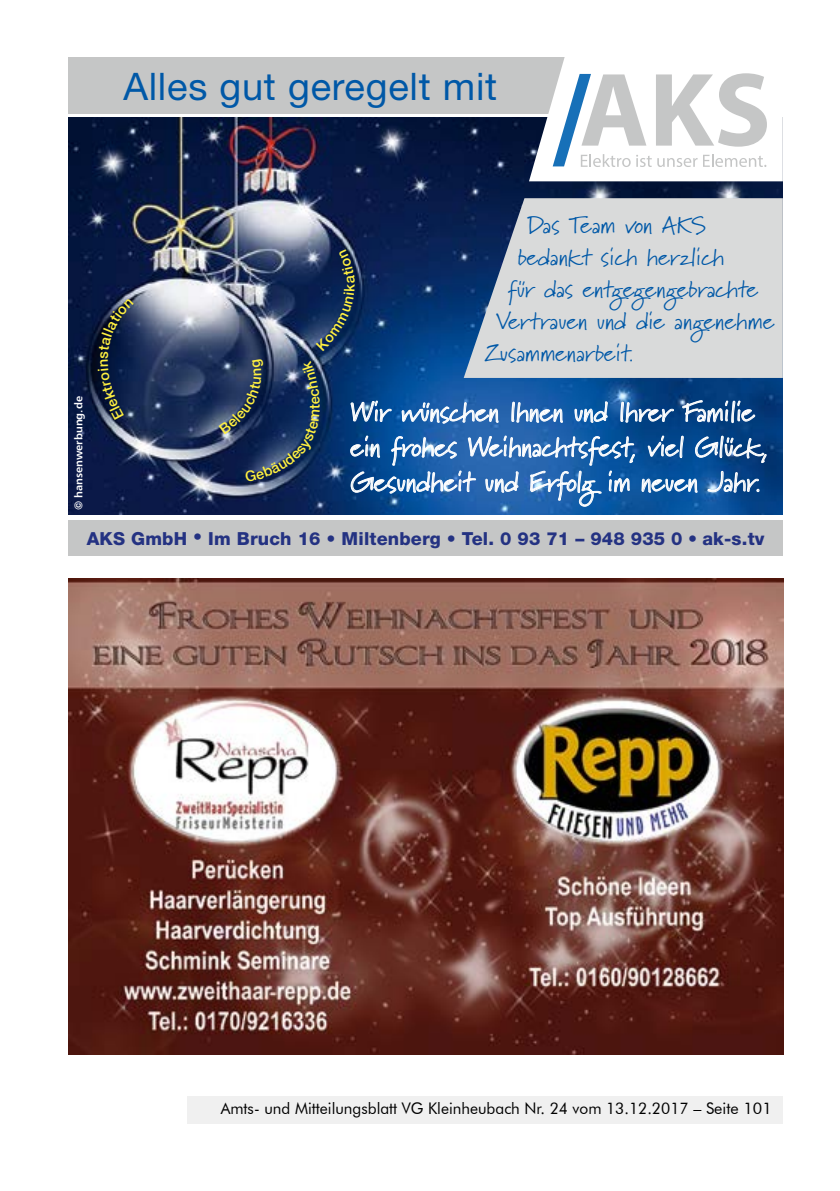
<style>
.page{position:relative;width:840px;height:1191px;background:#fff}
.page>*{position:absolute;margin:0;border:0;box-sizing:border-box;transform-origin:0 0}
.t1{font:38px "Helvetica Neue";letter-spacing:.02em;color:#0058a7}
.t2{font:27.4px/35px "Marydale";color:#fff}
.t3{font:24px "Marydale";color:#0058a7}
.t4{font:800 18px "Helvetica Neue";letter-spacing:.01em;color:#243282}
.t5{font:16px "Futura BT";color:#000}
.t6{font:500 14.4px "Helvetica Neue";color:#fff040}
.t7{font:11px "Humanist 777 BT Bold B";color:#fff}
.s1{font-weight:400}
</style>
<div class="page">
<div style="left:187px;top:1097px;width:595px;height:27px;background:#f0f0f0"></div>
<img style="left:68px;top:118px;width:714px;height:396px">
<div style="left:68px;top:57px;width:548px;height:56px;background:#c5c6c6"></div>
<div style="left:68px;top:520px;width:714px;height:35px;background:#c5c6c6"></div>
<svg style="left:463px;top:198px;width:319px;height:180px;background:#c4c8ce"></svg>
<svg style="left:528px;top:57px;width:254px;height:124px"></svg>
<svg style="left:350px;top:395px;width:416px;height:111px;background:#336caa"></svg>
<img style="left:68px;top:578px;width:714px;height:476px">
<svg style="left:98px;top:298px;width:36px;height:122px;background:#102044"></svg>
<svg style="left:219px;top:359px;width:101px;height:123px;background:#1c325d"></svg>
<svg style="left:316px;top:249px;width:38px;height:102px;background:#102a58"></svg>
<h1 class="t1" style="left:123px;top:64px;width:375px">Alles gut geregelt mit</h1>
<p class="t7" style="left:71px;top:510px;width:116px;rotate:-90deg">© hansenwerbung.de</p>
<p class="t6" style="left:306px;top:409px;width:6px;rotate:-90deg">t</p>
<p class="t3" style="left:527px;top:211px;width:180px">Das Team von AKS</p>
<p class="t3" style="left:517px;top:243px;width:208px">bedankt sich herzlich</p>
<p class="t3" style="left:507px;top:275px;width:252px">für das entgegengebrachte</p>
<p class="t3" style="left:495px;top:307px;width:280px">Vertrauen und die angenehme</p>
<p class="t3" style="left:485px;top:339px;width:150px">Zusammenarbeit.</p>
<p class="t2" style="left:350px;top:394px;width:419px">Wir wünschen Ihnen und Ihrer Familie ein frohes Weihnachtsfest, viel Glück,<br>Gesundheit und Erfolg im neuen Jahr.</p>
<p class="t4" style="left:87px;top:528px;width:679px">AKS GmbH • Im Bruch 16 • Miltenberg • Tel. 0 93 71 – 948 935 0 <span class="s1">•</span> ak-s.tv</p>
<p class="t5" style="left:220px;top:1098px;width:552px">Amts- und Mitteilungsblatt VG Kleinheubach Nr. 24 vom 13.12.2017 – Seite 101</p>
</div>
